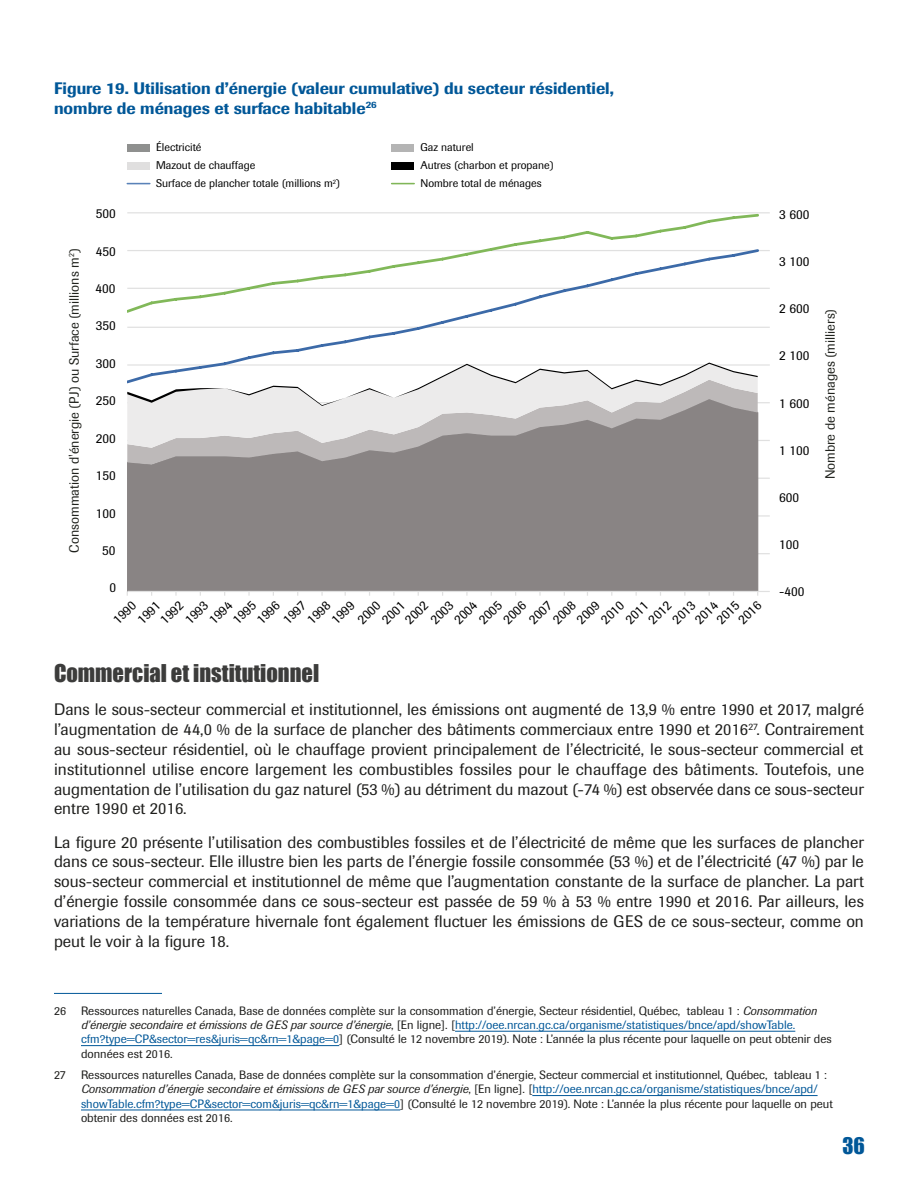
<style>
.page{position:relative;width:918px;height:1188px;background:#fff}
.page>*{position:absolute;margin:0;border:0;box-sizing:border-box;transform-origin:0 0}
.t1{font:22.5px "Impact";color:#3c3c3b}
.t2{font:21px "Impact";color:#005798}
.t3{font:16.5px/19.8px "Imago";color:#1d1d1b;text-align:justify}
.t4{font:500 16.5px/19.5px "Imago";color:#005798}
.t5{font:13.35px "Imago";color:#010101}
.t6{font:13.35px "Imago";color:#20221d}
.Note{font:12px/14.4px "Imago";color:#1d1d1b}
.t7{font:11.1px "Imago";color:#010101}
.s1{font-style:italic}
.s2{color:#005798}
</style>
<div class="page">
<hr style="left:127px;top:553px;width:643px;height:1px;background:#e0e0e0">
<hr style="left:127px;top:515px;width:643px;height:2px;background:#e0e0e0">
<hr style="left:127px;top:478px;width:643px;height:1px;background:#e0e0e0">
<hr style="left:127px;top:440px;width:643px;height:1px;background:#e0e0e0">
<hr style="left:127px;top:402px;width:643px;height:1px;background:#e0e0e0">
<hr style="left:127px;top:364px;width:643px;height:2px;background:#e0e0e0">
<hr style="left:127px;top:327px;width:643px;height:1px;background:#e0e0e0">
<hr style="left:127px;top:288px;width:643px;height:1px;background:#e0e0e0">
<hr style="left:127px;top:250px;width:643px;height:1px;background:#e0e0e0">
<hr style="left:127px;top:212px;width:643px;height:1px;background:#e0e0e0">
<div style="left:127px;top:403px;width:632px;height:188px;background:#898484"></div>
<svg style="left:127px;top:448px;width:631px;height:17px;background:#948f8f"></svg>
<svg style="left:127px;top:406px;width:631px;height:42px;background:#bebbbb"></svg>
<svg style="left:127px;top:385px;width:631px;height:21px"></svg>
<hr style="left:128px;top:591px;width:642px;height:1px;background:#e0e0e0">
<svg style="left:127px;top:315px;width:634px;height:70px"></svg>
<svg style="left:127px;top:213px;width:634px;height:102px"></svg>
<div style="left:127px;top:144px;width:23px;height:7px;background:#8f908f"></div>
<div style="left:392px;top:144px;width:22px;height:7px;background:#b4b4b4"></div>
<div style="left:127px;top:162px;width:23px;height:7px;background:#e0dfdf"></div>
<div style="left:392px;top:162px;width:22px;height:7px;background:#000"></div>
<svg style="left:127px;top:183px;width:23px;height:1px"></svg>
<svg style="left:392px;top:183px;width:22px;height:1px"></svg>
<hr style="left:54px;top:993px;width:108px;height:1px;background:#005798">
<hr style="left:455px;top:1031px;width:340px;height:1px;background:#005798">
<hr style="left:81px;top:1045px;width:258px;height:1px;background:#005798">
<hr style="left:532px;top:1095px;width:286px;height:1px;background:#005798">
<hr style="left:81px;top:1110px;width:319px;height:1px;background:#005798">
<p class="t4" style="left:54px;top:79px;width:561px">Figure 19. Utilisation d’énergie (valeur cumulative) du secteur résidentiel, nombre de ménages et surface habitable<sup>26</sup></p>
<p class="t6" style="left:66px;top:553px;width:305px;rotate:-90deg">Consommation d'énergie (PJ) ou Surface (millions m<sup>2</sup>)</p>
<p class="t5" style="left:96px;top:206px;width:22px">500</p>
<p class="t5" style="left:96px;top:243px;width:22px">450</p>
<p class="t5" style="left:96px;top:281px;width:22px">400</p>
<p class="t5" style="left:96px;top:318px;width:22px">350</p>
<p class="t5" style="left:96px;top:355px;width:22px">300</p>
<p class="t5" style="left:96px;top:393px;width:22px">250</p>
<p class="t5" style="left:96px;top:430px;width:22px">200</p>
<p class="t5" style="left:96px;top:468px;width:22px">150</p>
<p class="t5" style="left:96px;top:505px;width:22px">100</p>
<p class="t5" style="left:102px;top:543px;width:15px">50</p>
<p class="t5" style="left:109px;top:580px;width:8px">0</p>
<p class="t7" style="left:156px;top:141px;width:47px">Électricité</p>
<p class="t7" style="left:421px;top:141px;width:55px">Gaz naturel</p>
<p class="t7" style="left:156px;top:159px;width:101px">Mazout de chauffage</p>
<p class="t7" style="left:421px;top:159px;width:134px">Autres (charbon et propane)</p>
<p class="t7" style="left:156px;top:177px;width:185px">Surface de plancher totale (millions m<sup>2</sup>)</p>
<p class="t7" style="left:421px;top:177px;width:123px">Nombre total de ménages</p>
<p class="t5" style="left:110px;top:616px;width:28px;rotate:-45deg">1990</p>
<p class="t5" style="left:134px;top:616px;width:28px;rotate:-45deg">1991</p>
<p class="t5" style="left:157px;top:616px;width:28px;rotate:-45deg">1992</p>
<p class="t5" style="left:182px;top:616px;width:28px;rotate:-45deg">1993</p>
<p class="t5" style="left:206px;top:616px;width:28px;rotate:-45deg">1994</p>
<p class="t5" style="left:229px;top:616px;width:28px;rotate:-45deg">1995</p>
<p class="t5" style="left:253px;top:616px;width:28px;rotate:-45deg">1996</p>
<p class="t5" style="left:280px;top:616px;width:28px;rotate:-45deg">1997</p>
<p class="t5" style="left:304px;top:616px;width:28px;rotate:-45deg">1998</p>
<p class="t5" style="left:328px;top:616px;width:28px;rotate:-45deg">1999</p>
<p class="t5" style="left:354px;top:616px;width:28px;rotate:-45deg">2000</p>
<p class="t5" style="left:378px;top:616px;width:28px;rotate:-45deg">2001</p>
<p class="t5" style="left:401px;top:616px;width:28px;rotate:-45deg">2002</p>
<p class="t5" style="left:427px;top:616px;width:28px;rotate:-45deg">2003</p>
<p class="t5" style="left:451px;top:616px;width:28px;rotate:-45deg">2004</p>
<p class="t5" style="left:475px;top:616px;width:28px;rotate:-45deg">2005</p>
<p class="t5" style="left:500px;top:616px;width:28px;rotate:-45deg">2006</p>
<p class="t5" style="left:525px;top:616px;width:28px;rotate:-45deg">2007</p>
<p class="t5" style="left:549px;top:616px;width:28px;rotate:-45deg">2008</p>
<p class="t5" style="left:573px;top:616px;width:28px;rotate:-45deg">2009</p>
<p class="t5" style="left:598px;top:616px;width:28px;rotate:-45deg">2010</p>
<p class="t5" style="left:622px;top:616px;width:28px;rotate:-45deg">2011</p>
<p class="t5" style="left:645px;top:616px;width:28px;rotate:-45deg">2012</p>
<p class="t5" style="left:669px;top:616px;width:28px;rotate:-45deg">2013</p>
<p class="t5" style="left:691px;top:616px;width:28px;rotate:-45deg">2014</p>
<p class="t5" style="left:735px;top:616px;width:28px;rotate:-45deg">2016</p>
<p class="t5" style="left:713px;top:616px;width:28px;rotate:-45deg">2015</p>
<p class="t5" style="left:779px;top:206px;width:32px">3 600</p>
<p class="t5" style="left:779px;top:254px;width:32px">3 100</p>
<p class="t5" style="left:779px;top:301px;width:32px">2 600</p>
<p class="t5" style="left:779px;top:348px;width:32px">2 100</p>
<p class="t5" style="left:779px;top:395px;width:32px">1 600</p>
<p class="t5" style="left:779px;top:442px;width:32px">1 100</p>
<p class="t5" style="left:779px;top:490px;width:22px">600</p>
<p class="t5" style="left:779px;top:537px;width:22px">100</p>
<p class="t5" style="left:779px;top:584px;width:27px">-400</p>
<p class="t6" style="left:822px;top:479px;width:172px;rotate:-90deg">Nombre de ménages (milliers)</p>
<p class="t1" style="left:54px;top:656px;width:267px">Commercial et institutionnel</p>
<p class="t3" style="left:54px;top:700px;width:812px">Dans le sous-secteur commercial et institutionnel, les émissions ont augmenté de 13,9 % entre 1990 et 2017, malgré l’augmentation de 44,0 % de la surface de plancher des bâtiments commerciaux entre 1990 et 2016<sup>27</sup>. Contrairement au sous-secteur résidentiel, où le chauffage provient principalement de l’électricité, le sous-secteur commercial et institutionnel utilise encore largement les combustibles fossiles pour le chauffage des bâtiments. Toutefois, une augmentation de l’utilisation du gaz naturel (53 %) au détriment du mazout (-74 %) est observée dans ce sous-secteur entre 1990 et 2016.</p>
<p class="t3" style="left:54px;top:832px;width:812px">La figure 20 présente l’utilisation des combustibles fossiles et de l’électricité de même que les surfaces de plancher dans ce sous-secteur. Elle illustre bien les parts de l’énergie fossile consommée (53 %) et de l’électricité (47 %) par le sous-secteur commercial et institutionnel de même que l’augmentation constante de la surface de plancher. La part d’énergie fossile consommée dans ce sous-secteur est passée de 59 % à 53 % entre 1990 et 2016. Par ailleurs, les variations de la température hivernale font également fluctuer les émissions de GES de ce sous-secteur, comme on peut le voir à la figure 18.</p>
<p class="Note" style="left:54px;top:1003px;width:13px">26</p>
<p class="Note" style="left:81px;top:1003px;width:752px">Ressources naturelles Canada, Base de données complète sur la consommation d’énergie, Secteur résidentiel, Québec, tableau 1 : <span class="s1">Consommation d’énergie secondaire et émissions de GES par source d’énergie</span>, [En ligne]. [<span class="s2">http://oee.nrcan.gc.ca/organisme/statistiques/bnce/apd/showTable. cfm?type=CP&amp;sector=res&amp;juris=qc&amp;rn=1&amp;page=0</span>] (Consulté le 12 novembre 2019). Note : L’année la plus récente pour laquelle on peut obtenir des données est 2016.</p>
<p class="Note" style="left:54px;top:1068px;width:13px">27</p>
<p class="Note" style="left:81px;top:1068px;width:753px">Ressources naturelles Canada, Base de données complète sur la consommation d’énergie, Secteur commercial et institutionnel, Québec, tableau 1 :<br><span class="s1">Consommation d’énergie secondaire et émissions de GES par source d’énergie</span>, [En ligne]. [<span class="s2">http://oee.nrcan.gc.ca/organisme/statistiques/bnce/apd/ showTable.cfm?type=CP&amp;sector=com&amp;juris=qc&amp;rn=1&amp;page=0</span>] (Consulté le 12 novembre 2019). Note : L’année la plus récente pour laquelle on peut obtenir des données est 2016.</p>
<p class="t2" style="left:842px;top:1129px;width:24px">36</p>
</div>
